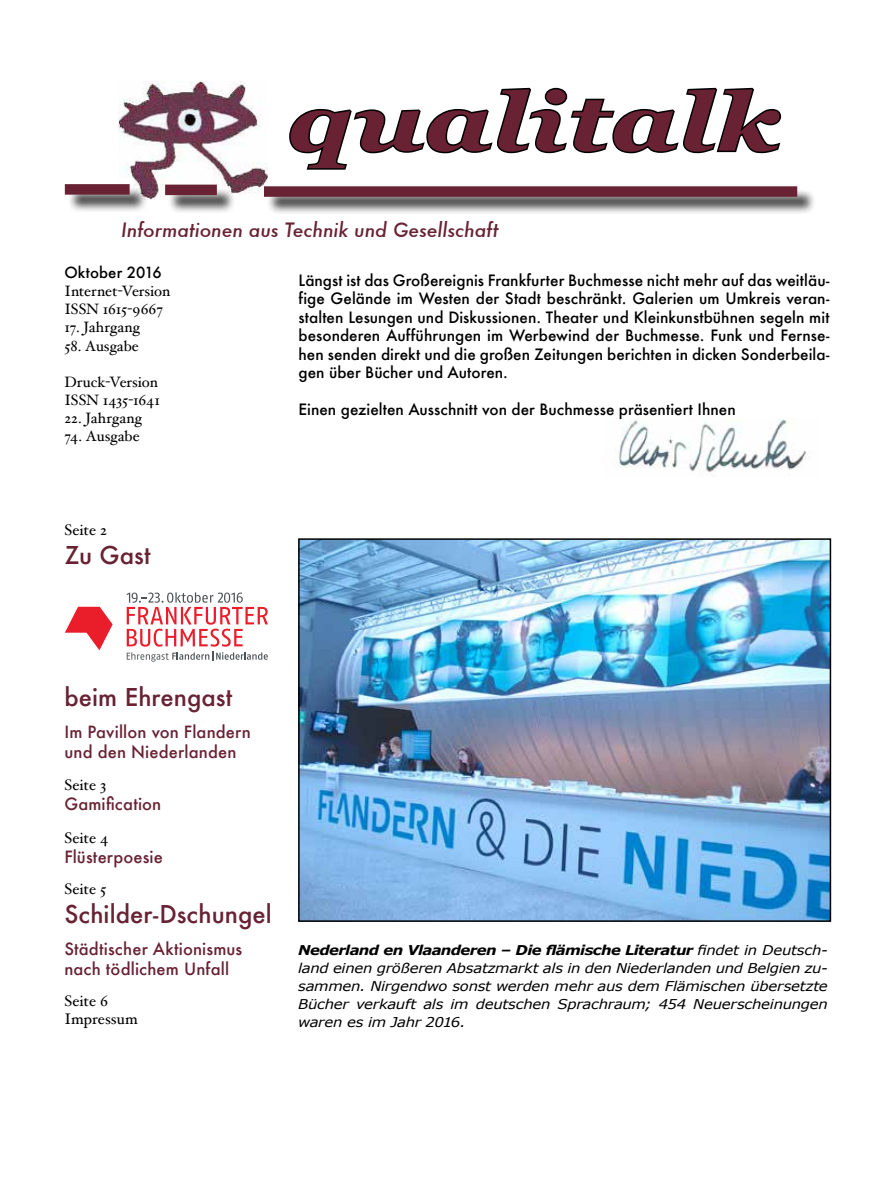
<style>
.page{position:relative;width:893px;height:1191px;background:#fff}
.page>*{position:absolute;margin:0;border:0;box-sizing:border-box;transform-origin:0 0}
.t1{font:italic 700 81px "Georgia";letter-spacing:.01em;color:#682233;scale:1.25 1}
.t2{font:500 24px "Futura";letter-spacing:.005em;color:#682233}
.t3{font:italic 500 19.35px "Futura";letter-spacing:-.005em;color:#682233}
.t4{font:500 16.5px/19.8px "Futura";letter-spacing:.01em;color:#682233}
.t5{font:500 15.3px/18.3px "Futura";color:#000;text-align:justify}
.t6{font:15.3px/18.3px "Hoefler Text";letter-spacing:-.005em;color:#000}
.t7{font:15px/18px "Hoefler Text";letter-spacing:-.005em;color:#000}
.t8{font:500 15px "Futura";letter-spacing:.005em;color:#000}
.t9{font:italic 13.5px/18px "Verdana";letter-spacing:-.02em;color:#000;text-align:justify;scale:1.1 1}
.s1{font-weight:700}
</style>
<div class="page">
<img style="left:618px;top:418px;width:192px;height:55px">
<img style="left:118px;top:82px;width:150px;height:100px">
<svg style="left:134px;top:182px;width:134px;height:18px"></svg>
<svg style="left:289px;top:87px;width:493px;height:83px"></svg>
<div style="left:266px;top:188px;width:550px;height:27px;background:#000;opacity:.75"></div>
<div style="left:264px;top:186px;width:533px;height:11px;background:#682233"></div>
<div style="left:67px;top:186px;width:81px;height:27px;background:#000;opacity:.75"></div>
<div style="left:65px;top:184px;width:65px;height:11px;background:#682233"></div>
<div style="left:167px;top:187px;width:68px;height:27px;background:#000;opacity:.75"></div>
<div style="left:165px;top:185px;width:52px;height:10px;background:#682233"></div>
<img style="left:301px;top:541px;width:527px;height:378px">
<div style="left:298px;top:538px;width:533px;height:384px;border:2px solid #000"></div>
<svg style="left:65px;top:607px;width:48px;height:43px"></svg>
<svg style="left:127px;top:592px;width:141px;height:69px"></svg>
<h1 class="t1" style="left:287px;top:76px;width:396px">qualitalk</h1>
<p class="t3" style="left:121px;top:217px;width:379px">Informationen aus Technik und Gesellschaft</p>
<p class="t8" style="left:64px;top:263px;width:99px">Oktober 2016</p>
<p class="t7" style="left:64px;top:282px;width:108px">Internet-Version<br>ISSN 1615-9667</p>
<p class="t7" style="left:64px;top:318px;width:77px">17. Jahrgang</p>
<p class="t7" style="left:64px;top:336px;width:76px">58. Ausgabe</p>
<p class="t7" style="left:64px;top:372px;width:97px">Druck-Version<br>ISSN 1435-1641</p>
<p class="t7" style="left:64px;top:408px;width:79px">22. Jahrgang</p>
<p class="t7" style="left:64px;top:426px;width:77px">74. Ausgabe</p>
<p class="t6" style="left:64px;top:520px;width:44px">Seite 2</p>
<h2 class="t2" style="left:64px;top:538px;width:88px">Zu Gast</h2>
<p class="t5" style="left:298px;top:271px;width:533px">Längst ist das Großereignis Frankfurter Buchmesse nicht mehr auf das weitläu&shy;fige Gelände im Westen der Stadt beschränkt. Galerien um Umkreis veran&shy;stalten Lesungen und Diskussionen. Theater und Kleinkunstbühnen segeln mit besonderen Aufführungen im Werbewind der Buchmesse. Funk und Fernse&shy;hen senden direkt und die großen Zeitungen berichten in dicken Sonderbeila&shy;gen über Bücher und Autoren.</p>
<p class="t5" style="left:298px;top:399px;width:439px">Einen gezielten Ausschnitt von der Buchmesse präsentiert Ihnen</p>
<h2 class="t2" style="left:64px;top:680px;width:170px">beim Ehrengast</h2>
<p class="t4" style="left:64px;top:722px;width:188px">Im Pavillon von Flandern und den Niederlanden</p>
<p class="t6" style="left:64px;top:776px;width:43px">Seite 3</p>
<p class="t4" style="left:64px;top:794px;width:98px">Gamification</p>
<p class="t6" style="left:64px;top:828px;width:45px">Seite 4</p>
<p class="t4" style="left:64px;top:846px;width:100px">Flüsterpoesie</p>
<p class="t6" style="left:64px;top:879px;width:43px">Seite 5</p>
<h2 class="t2" style="left:64px;top:897px;width:209px">Schilder-Dschungel</h2>
<p class="t4" style="left:64px;top:939px;width:179px">Städtischer Aktionismus nach tödlichem Unfall</p>
<p class="t6" style="left:64px;top:991px;width:75px">Seite 6<br>Impressum</p>
<p class="t9" style="left:298px;top:940px;width:483px"><span class="s1">Nederland en Vlaanderen – Die flämische Literatur</span> findet in Deutsch&shy;land einen größeren Absatzmarkt als in den Niederlanden und Belgien zu&shy;sammen. Nirgendwo sonst werden mehr aus dem Flämischen übersetzte Bücher verkauft als im deutschen Sprachraum; 454 Neuerscheinungen waren es im Jahr 2016.</p>
</div>
